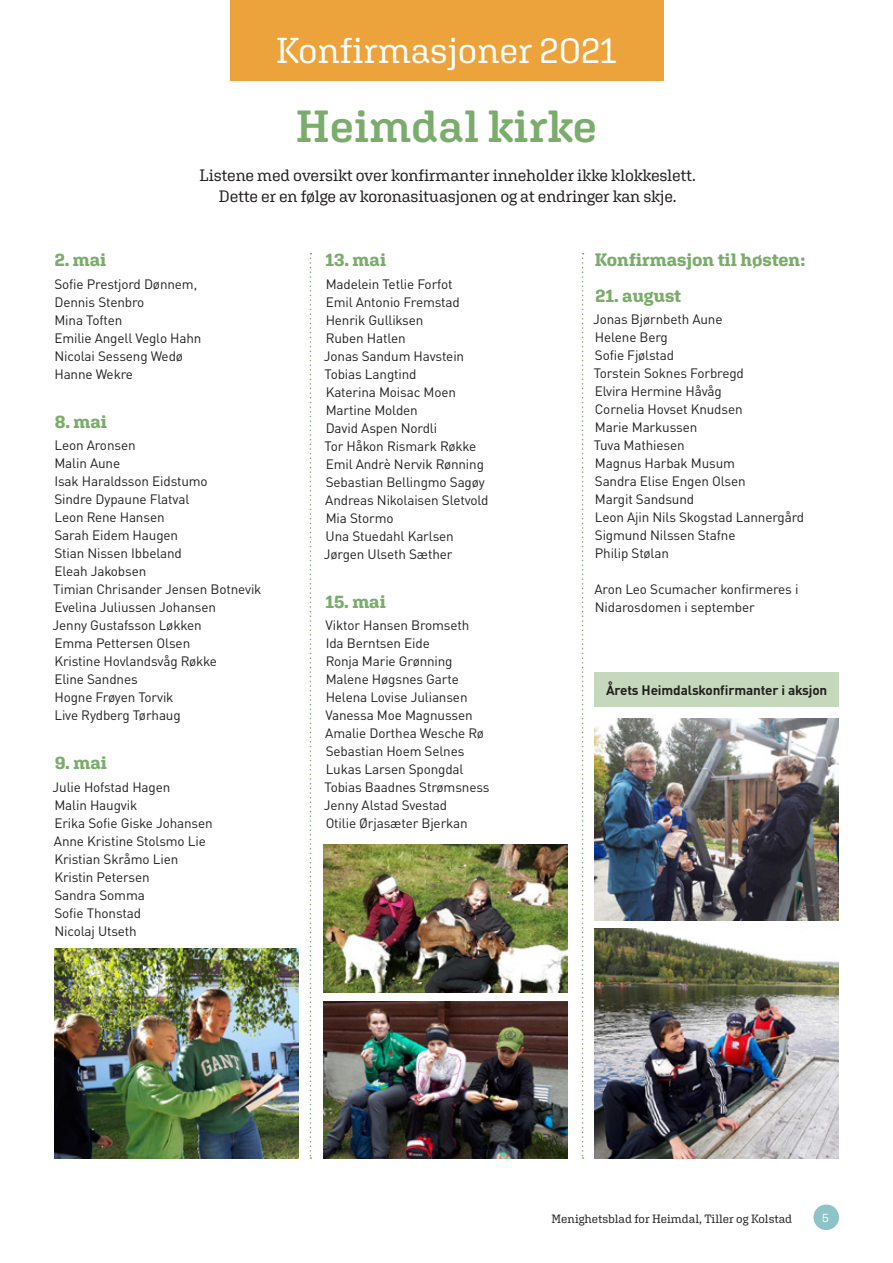
<style>
.page{position:relative;width:893px;height:1263px;background:#fff}
.page>*{position:absolute;margin:0;border:0;box-sizing:border-box;transform-origin:0 0}
.Mellomtittel{font:600 45px "Aglet Slab";color:#7aac6b}
.Mellomtittel-2{font:36px "Aglet Slab";color:#fff}
.Undertittel2{font:700 18px "Aglet Slab";letter-spacing:-.005em;color:#7aac6b}
.Ingress{font:16.5px "Aglet Slab";letter-spacing:-.015em;color:#231f20}
.Brødtekst{font:13.5px/18px "DIN Pro";letter-spacing:-.01em;color:#231f20}
.Brødtekst-2{font:700 13.5px "DIN Pro";letter-spacing:-.01em;color:#231f20}
.t1{font:12px "Aglet Slab";letter-spacing:-.005em;color:#231f20}
.t2{font:12px "Aglet Slab";color:#fff}
</style>
<div class="page">
<div style="left:230px;top:0;width:433px;height:81px;background:#eda33b"></div>
<div style="left:813px;top:1204px;width:26px;height:26px;background:#8cc4c8;border-radius:50%"></div>
<svg style="left:310px;top:253px;width:1px;height:906px"></svg>
<svg style="left:582px;top:253px;width:2px;height:906px"></svg>
<div style="left:594px;top:673px;width:245px;height:34px;background:#c6d8bc"></div>
<img style="left:323px;top:1001px;width:245px;height:158px">
<img style="left:594px;top:719px;width:245px;height:201px">
<img style="left:323px;top:844px;width:245px;height:149px">
<img style="left:54px;top:949px;width:244px;height:210px">
<img style="left:594px;top:928px;width:245px;height:231px">
<p class="Mellomtittel-2" style="left:276px;top:29px;width:342px">Konfirmasjoner 2021</p>
<p class="Mellomtittel" style="left:296px;top:99px;width:303px">Heimdal kirke</p>
<p class="Ingress" style="left:200px;top:166px;width:498px">Listene med oversikt over konfirmanter inneholder ikke klokkeslett.</p>
<p class="Ingress" style="left:219px;top:187px;width:459px">Dette er en følge av koronasituasjonen og at endringer kan skje.</p>
<p class="Undertittel2" style="left:55px;top:249px;width:53px">2. mai</p>
<p class="Brødtekst" style="left:54px;top:273px;width:144px">Sofie Prestjord Dønnem,</p>
<p class="Brødtekst" style="left:54px;top:291px;width:92px">Dennis Stenbro</p>
<p class="Brødtekst" style="left:54px;top:309px;width:69px">Mina Toften</p>
<p class="Brødtekst" style="left:54px;top:327px;width:149px">Emilie Angell Veglo Hahn</p>
<p class="Brødtekst" style="left:54px;top:345px;width:130px">Nicolai Sesseng Wedø</p>
<p class="Brødtekst" style="left:54px;top:363px;width:80px">Hanne Wekre</p>
<p class="Undertittel2" style="left:55px;top:411px;width:54px">8. mai</p>
<p class="Brødtekst" style="left:54px;top:435px;width:83px">Leon Aronsen</p>
<p class="Brødtekst" style="left:54px;top:453px;width:67px">Malin Aune</p>
<p class="Brødtekst" style="left:54px;top:471px;width:155px">Isak Haraldsson Eidstumo</p>
<p class="Brødtekst" style="left:54px;top:489px;width:136px">Sindre Dypaune Flatval</p>
<p class="Brødtekst" style="left:54px;top:507px;width:112px">Leon Rene Hansen</p>
<p class="Brødtekst" style="left:54px;top:525px;width:125px">Sarah Eidem Haugen</p>
<p class="Brødtekst" style="left:54px;top:543px;width:129px">Stian Nissen Ibbeland</p>
<p class="Brødtekst" style="left:54px;top:561px;width:93px">Eleah Jakobsen</p>
<p class="Brødtekst" style="left:53px;top:579px;width:210px">Timian Chrisander Jensen Botnevik</p>
<p class="Brødtekst" style="left:54px;top:597px;width:163px">Evelina Juliussen Johansen</p>
<p class="Brødtekst" style="left:53px;top:615px;width:150px">Jenny Gustafsson Løkken</p>
<p class="Brødtekst" style="left:54px;top:633px;width:137px">Emma Pettersen Olsen</p>
<p class="Brødtekst" style="left:54px;top:651px;width:164px">Kristine Hovlandsvåg Røkke</p>
<p class="Brødtekst" style="left:54px;top:669px;width:85px">Eline Sandnes</p>
<p class="Brødtekst" style="left:54px;top:687px;width:121px">Hogne Frøyen Torvik</p>
<p class="Brødtekst" style="left:54px;top:705px;width:128px">Live Rydberg Tørhaug</p>
<p class="Undertittel2" style="left:55px;top:752px;width:54px">9. mai</p>
<p class="Brødtekst" style="left:53px;top:776px;width:119px">Julie Hofstad Hagen</p>
<p class="Brødtekst" style="left:54px;top:794px;width:84px">Malin Haugvik</p>
<p class="Brødtekst" style="left:54px;top:812px;width:160px">Erika Sofie Giske Johansen</p>
<p class="Brødtekst" style="left:54px;top:830px;width:153px">Anne Kristine Stolsmo Lie</p>
<p class="Brødtekst" style="left:54px;top:848px;width:125px">Kristian Skråmo Lien</p>
<p class="Brødtekst" style="left:54px;top:866px;width:97px">Kristin Petersen</p>
<p class="Brødtekst" style="left:54px;top:884px;width:92px">Sandra Somma</p>
<p class="Brødtekst" style="left:54px;top:902px;width:88px">Sofie Thonstad</p>
<p class="Brødtekst" style="left:54px;top:920px;width:84px">Nicolaj Utseth</p>
<p class="Undertittel2" style="left:326px;top:249px;width:62px">13. mai</p>
<p class="Brødtekst" style="left:326px;top:273px;width:128px">Madelein Tetlie Forfot</p>
<p class="Brødtekst" style="left:326px;top:291px;width:136px">Emil Antonio Fremstad</p>
<p class="Brødtekst" style="left:326px;top:309px;width:99px">Henrik Gulliksen</p>
<p class="Brødtekst" style="left:326px;top:327px;width:81px">Ruben Hatlen</p>
<p class="Brødtekst" style="left:324px;top:345px;width:142px">Jonas Sandum Havstein</p>
<p class="Brødtekst" style="left:325px;top:363px;width:94px">Tobias Langtind</p>
<p class="Brødtekst" style="left:326px;top:381px;width:132px">Katerina Moisac Moen</p>
<p class="Brødtekst" style="left:326px;top:399px;width:94px">Martine Molden</p>
<p class="Brødtekst" style="left:326px;top:417px;width:113px">David Aspen Nordli</p>
<p class="Brødtekst" style="left:325px;top:435px;width:153px">Tor Håkon Rismark Røkke</p>
<p class="Brødtekst" style="left:326px;top:453px;width:160px">Emil Andrè Nervik Rønning</p>
<p class="Brødtekst" style="left:326px;top:471px;width:161px">Sebastian Bellingmo Sagøy</p>
<p class="Brødtekst" style="left:325px;top:489px;width:165px">Andreas Nikolaisen Sletvold</p>
<p class="Brødtekst" style="left:326px;top:507px;width:69px">Mia Stormo</p>
<p class="Brødtekst" style="left:326px;top:525px;width:130px">Una Stuedahl Karlsen</p>
<p class="Brødtekst" style="left:324px;top:543px;width:130px">Jørgen Ulseth Sæther</p>
<p class="Undertittel2" style="left:326px;top:591px;width:62px">15. mai</p>
<p class="Brødtekst" style="left:325px;top:615px;width:145px">Viktor Hansen Bromseth</p>
<p class="Brødtekst" style="left:326px;top:633px;width:106px">Ida Berntsen Eide</p>
<p class="Brødtekst" style="left:326px;top:651px;width:128px">Ronja Marie Grønning</p>
<p class="Brødtekst" style="left:326px;top:669px;width:135px">Malene Høgsnes Garte</p>
<p class="Brødtekst" style="left:326px;top:687px;width:143px">Helena Lovise Juliansen</p>
<p class="Brødtekst" style="left:325px;top:705px;width:149px">Vanessa Moe Magnussen</p>
<p class="Brødtekst" style="left:325px;top:723px;width:160px">Amalie Dorthea Wesche Rø</p>
<p class="Brødtekst" style="left:326px;top:741px;width:140px">Sebastian Hoem Selnes</p>
<p class="Brødtekst" style="left:326px;top:759px;width:139px">Lukas Larsen Spongdal</p>
<p class="Brødtekst" style="left:325px;top:777px;width:167px">Tobias Baadnes Strømsness</p>
<p class="Brødtekst" style="left:324px;top:795px;width:125px">Jenny Alstad Svestad</p>
<p class="Brødtekst" style="left:326px;top:813px;width:144px">Otilie Ørjasæter Bjerkan</p>
<p class="Undertittel2" style="left:595px;top:249px;width:212px">Konfirmasjon til høsten:</p>
<p class="Undertittel2" style="left:595px;top:285px;width:87px">21. august</p>
<p class="Brødtekst" style="left:593px;top:309px;width:131px">Jonas Bjørnbeth Aune</p>
<p class="Brødtekst" style="left:595px;top:327px;width:75px">Helene Berg</p>
<p class="Brødtekst" style="left:595px;top:345px;width:81px">Sofie Fjølstad</p>
<p class="Brødtekst" style="left:594px;top:363px;width:152px">Torstein Soknes Forbregd</p>
<p class="Brødtekst" style="left:595px;top:381px;width:128px">Elvira Hermine Håvåg</p>
<p class="Brødtekst" style="left:595px;top:399px;width:149px">Cornelia Hovset Knudsen</p>
<p class="Brødtekst" style="left:595px;top:417px;width:104px">Marie Markussen</p>
<p class="Brødtekst" style="left:594px;top:435px;width:93px">Tuva Mathiesen</p>
<p class="Brødtekst" style="left:595px;top:453px;width:142px">Magnus Harbak Musum</p>
<p class="Brødtekst" style="left:595px;top:471px;width:152px">Sandra Elise Engen Olsen</p>
<p class="Brødtekst" style="left:595px;top:489px;width:101px">Margit Sandsund</p>
<p class="Brødtekst" style="left:595px;top:507px;width:211px">Leon Ajin Nils Skogstad Lannergård<br>Sigmund Nilssen Stafne</p>
<p class="Brødtekst" style="left:595px;top:543px;width:76px">Philip Stølan</p>
<p class="Brødtekst" style="left:594px;top:579px;width:206px">Aron Leo Scumacher konfirmeres i<br>Nidarosdomen i september</p>
<p class="Brødtekst-2" style="left:606px;top:679px;width:223px">Årets Heimdalskonfirmanter i aksjon</p>
<p class="t1" style="left:552px;top:1212px;width:242px">Menighetsblad for Heimdal, Tiller og Kolstad</p>
<p class="t2" style="left:822px;top:1211px;width:8px">5</p>
</div>
